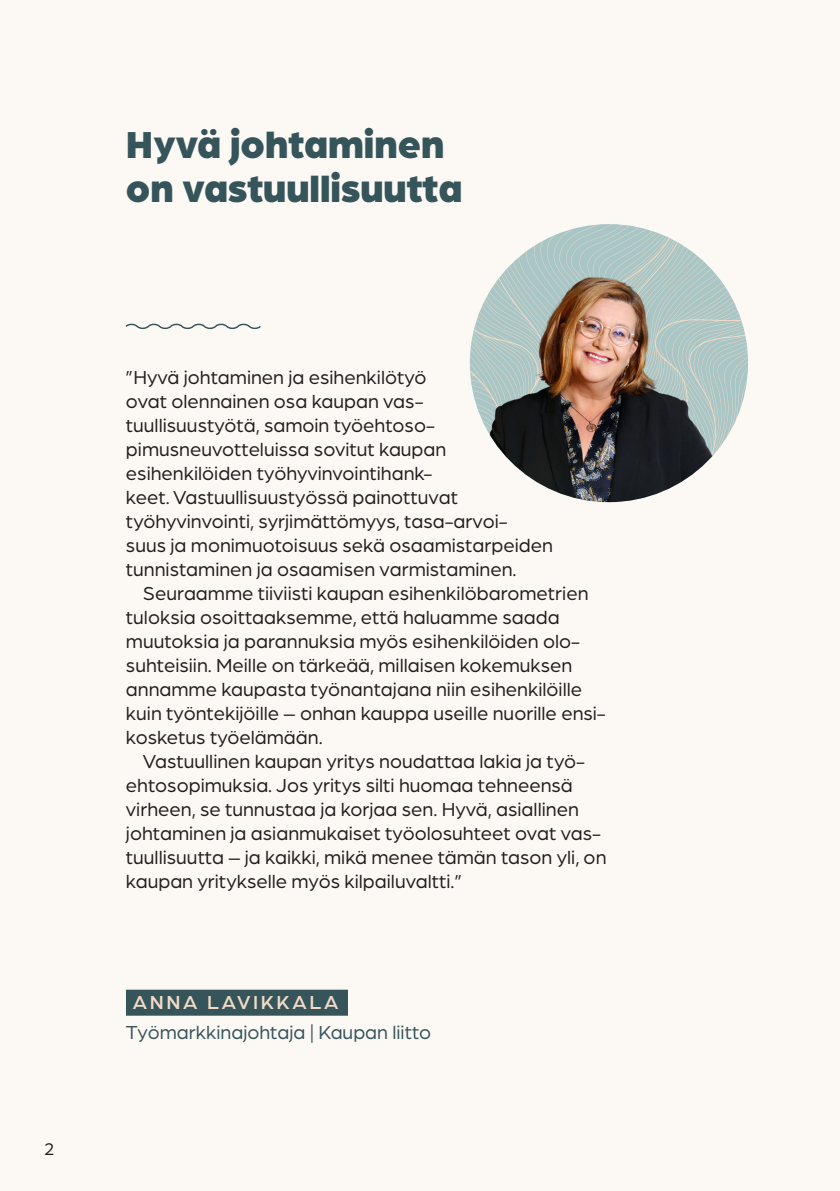
<style>
.page{position:relative;width:840px;height:1191px;background:#fff}
.page>*{position:absolute;margin:0;border:0;box-sizing:border-box;transform-origin:0 0}
.Otsikko_2{font:900 40px "Arboria";color:#35555b}
.Leipis_sis{font:20px/24px "Arboria";color:#231f20}
.Leipis{font:20px/24px "Arboria";color:#231f20}
.Titteli_2{font:20px "Arboria";color:#35555b}
.Nimi{font:500 20px "Arboria";letter-spacing:.13em;color:#f3dac6}
.t1{font:18px "Arboria";color:#231f20}
</style>
<div class="page">
<div style="left:0;top:0;width:839px;height:1191px;background:#fcf9f5"></div>
<svg style="left:536px;top:224px;width:211px;height:278px"></svg>
<div style="left:126px;top:989px;width:222px;height:26px;background:#35555b"></div>
<svg style="left:125px;top:323px;width:136px;height:6px"></svg>
<img style="left:469px;top:224px;width:278px;height:278px;border-radius:139px">
<p class="t1" style="left:44px;top:1137px;width:12px">2</p>
<p class="Otsikko_2" style="left:126px;top:116px;width:319px">Hyvä johtaminen</p>
<p class="Otsikko_2" style="left:126px;top:160px;width:338px">on vastuullisuutta</p>
<p class="Leipis" style="left:126px;top:365px;width:428px">”Hyvä johtaminen ja esihenkilötyö<br>ovat olennainen osa kaupan vas&shy;tuullisuustyötä, samoin työehtoso&shy;pimusneuvotteluissa sovitut kaupan esihenkilöiden työhyvinvointihank-<br>keet. Vastuullisuustyössä painottuvat työhyvinvointi, syrjimättömyys, tasa-arvoi-<br>suus ja monimuotoisuus sekä osaamistarpeiden tunnistaminen ja osaamisen varmistaminen.</p>
<p class="Leipis_sis" style="left:126px;top:581px;width:481px;text-indent:17px">Seuraamme tiiviisti kaupan esihenkilöbarometrien tuloksia osoittaaksemme, että haluamme saada muutoksia ja parannuksia myös esihenkilöiden olo&shy;suhteisiin. Meille on tärkeää, millaisen kokemuksen annamme kaupasta työnantajana niin esihenkilöille kuin työntekijöille – onhan kauppa useille nuorille ensi&shy;kosketus työelämään.</p>
<p class="Leipis_sis" style="left:126px;top:749px;width:481px;text-indent:17px">Vastuullinen kaupan yritys noudattaa lakia ja työ&shy;ehtosopimuksia. Jos yritys silti huomaa tehneensä virheen, se tunnustaa ja korjaa sen. Hyvä, asiallinen johtaminen ja asianmukaiset työolosuhteet ovat vas&shy;tuullisuutta – ja kaikki, mikä menee tämän tason yli, on kaupan yritykselle myös kilpailuvaltti.”</p>
<p class="Nimi" style="left:133px;top:988px;width:207px">ANNA LAVIKKALA</p>
<p class="Titteli_2" style="left:126px;top:1019px;width:306px">Työmarkkinajohtaja | Kaupan liitto</p>
</div>
